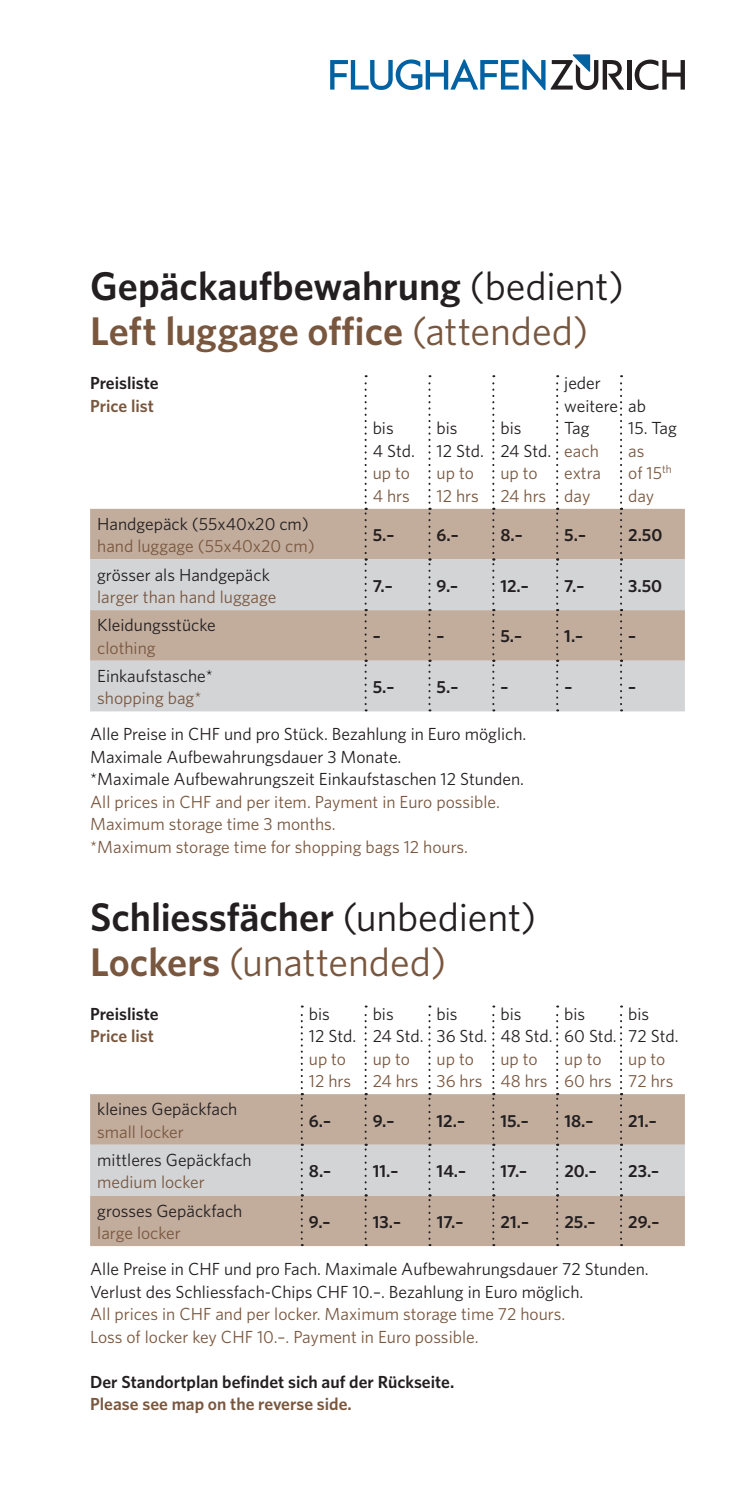
<style>
.page{position:relative;width:745px;height:1489px;background:#fff}
.page>*{position:absolute;margin:0;border:0;box-sizing:border-box;transform-origin:0 0}
.t1{font:600 40px/45px "Whitney";color:#231f20}
.t2{font:17.5px/22.5px "Whitney";color:#231f20}
.t3{font:17.5px/22.5px "Whitney";color:#79573f}
.t4{font:600 17.5px "Whitney";color:#231f20}
.t5{font:600 17.5px "Whitney";color:#79573f}
.s1{font-weight:400}
.s2{color:#79573f}
.s3{font-weight:400;color:#79573f}
</style>
<div class="page">
<svg style="left:627px;top:60px;width:3px;height:30px"></svg>
<svg style="left:330px;top:54px;width:294px;height:36px"></svg>
<svg style="left:634px;top:60px;width:50px;height:30px"></svg>
<div style="left:90px;top:509px;width:594px;height:50px;background:#c2ad9d"></div>
<svg style="left:90px;top:559px;width:594px;height:152px;background:#cdc6c2"></svg>
<svg style="left:364px;top:375px;width:2px;height:228px"></svg>
<svg style="left:428px;top:375px;width:2px;height:228px"></svg>
<svg style="left:492px;top:375px;width:2px;height:228px"></svg>
<svg style="left:556px;top:375px;width:2px;height:228px"></svg>
<svg style="left:619px;top:375px;width:2px;height:228px"></svg>
<svg style="left:364px;top:609px;width:2px;height:102px"></svg>
<svg style="left:428px;top:609px;width:2px;height:102px"></svg>
<svg style="left:492px;top:609px;width:2px;height:102px"></svg>
<svg style="left:556px;top:609px;width:2px;height:102px"></svg>
<svg style="left:619px;top:609px;width:2px;height:102px"></svg>
<svg style="left:90px;top:1005px;width:594px;height:240px"></svg>
<h1 class="t1" style="left:90px;top:263px;width:535px">Gepäckaufbewahrung <span class="s1">(bedient)<br></span><span class="s2">Left luggage office</span> <span class="s3">(attended)</span></h1>
<p class="t4" style="left:90px;top:371px;width:70px">Preisliste</p>
<p class="t5" style="left:90px;top:394px;width:65px">Price list</p>
<p class="t2" style="left:97px;top:512px;width:213px">Handgepäck (55x40x20 cm)</p>
<p class="t3" style="left:97px;top:534px;width:219px">hand luggage (55x40x20 cm)</p>
<p class="t2" style="left:97px;top:562px;width:174px">grösser als Handgepäck</p>
<p class="t3" style="left:97px;top:585px;width:180px">larger than hand luggage</p>
<p class="t2" style="left:97px;top:613px;width:120px">Kleidungsstücke</p>
<p class="t3" style="left:97px;top:636px;width:60px">clothing</p>
<p class="t2" style="left:372px;top:416px;width:44px">bis<br>4 Std.</p>
<p class="t3" style="left:372px;top:461px;width:39px">up to<br>4 hrs</p>
<p class="t2" style="left:436px;top:416px;width:49px">bis<br>12 Std.</p>
<p class="t3" style="left:436px;top:461px;width:44px">up to<br>12 hrs</p>
<p class="t2" style="left:500px;top:416px;width:52px">bis<br>24 Std.</p>
<p class="t3" style="left:500px;top:461px;width:47px">up to<br>24 hrs</p>
<p class="t2" style="left:564px;top:371px;width:55px">jeder weitere<br>Tag</p>
<p class="t3" style="left:564px;top:439px;width:38px">each extra day</p>
<p class="t2" style="left:627px;top:394px;width:19px">ab</p>
<p class="t2" style="left:627px;top:416px;width:50px">15. Tag</p>
<p class="t3" style="left:627px;top:439px;width:45px">as<br>of 15<sup>th </sup>day</p>
<p class="t4" style="left:372px;top:523px;width:23px">5.–</p>
<p class="t4" style="left:436px;top:523px;width:24px">6.–</p>
<p class="t4" style="left:500px;top:523px;width:24px">8.–</p>
<p class="t4" style="left:564px;top:523px;width:23px">5.–</p>
<p class="t4" style="left:627px;top:523px;width:36px">2.50</p>
<p class="t4" style="left:372px;top:574px;width:21px">7.–</p>
<p class="t4" style="left:436px;top:574px;width:23px">9.–</p>
<p class="t4" style="left:500px;top:574px;width:30px">12.–</p>
<p class="t4" style="left:564px;top:574px;width:21px">7.–</p>
<p class="t4" style="left:627px;top:574px;width:35px">3.50</p>
<p class="t4" style="left:372px;top:624px;width:9px">–</p>
<p class="t4" style="left:436px;top:624px;width:9px">–</p>
<p class="t4" style="left:500px;top:624px;width:23px">5.–</p>
<p class="t4" style="left:564px;top:624px;width:20px">1.–</p>
<p class="t4" style="left:627px;top:624px;width:9px">–</p>
<p class="t2" style="left:97px;top:664px;width:117px">Einkaufstasche*</p>
<p class="t3" style="left:97px;top:686px;width:106px">shopping bag*</p>
<p class="t4" style="left:372px;top:675px;width:23px">5.–</p>
<p class="t4" style="left:436px;top:675px;width:23px">5.–</p>
<p class="t4" style="left:500px;top:675px;width:9px">–</p>
<p class="t4" style="left:564px;top:675px;width:9px">–</p>
<p class="t4" style="left:627px;top:675px;width:9px">–</p>
<p class="t2" style="left:90px;top:722px;width:437px">Alle Preise in CHF und pro Stück. Bezahlung in Euro möglich.<br>Maximale Aufbewahrungsdauer 3 Monate.<br>*Maximale Aufbewahrungszeit Einkaufstaschen 12 Stunden.</p>
<p class="t3" style="left:90px;top:790px;width:411px">All prices in CHF and per item. Payment in Euro possible.<br>Maximum storage time 3 months.<br>*Maximum storage time for shopping bags 12 hours.</p>
<h1 class="t1" style="left:90px;top:893px;width:447px">Schliessfächer <span class="s1">(unbedient)<br></span><span class="s2">Lockers</span> <span class="s3">(unattended)</span></h1>
<p class="t4" style="left:90px;top:1001px;width:70px">Preisliste</p>
<p class="t5" style="left:90px;top:1024px;width:65px">Price list</p>
<p class="t2" style="left:308px;top:1001px;width:49px">bis<br>12 Std.</p>
<p class="t3" style="left:308px;top:1046px;width:44px">up to<br>12 hrs</p>
<p class="t2" style="left:372px;top:1001px;width:52px">bis<br>24 Std.</p>
<p class="t3" style="left:372px;top:1046px;width:47px">up to<br>24 hrs</p>
<p class="t2" style="left:436px;top:1001px;width:52px">bis<br>36 Std.</p>
<p class="t3" style="left:436px;top:1046px;width:47px">up to<br>36 hrs</p>
<p class="t2" style="left:500px;top:1001px;width:54px">bis<br>48 Std.</p>
<p class="t3" style="left:500px;top:1046px;width:49px">up to<br>48 hrs</p>
<p class="t2" style="left:564px;top:1001px;width:54px">bis<br>60 Std.</p>
<p class="t3" style="left:564px;top:1046px;width:49px">up to<br>60 hrs</p>
<p class="t2" style="left:627px;top:1001px;width:52px">bis<br>72 Std.</p>
<p class="t3" style="left:627px;top:1046px;width:47px">up to<br>72 hrs</p>
<p class="t2" style="left:97px;top:1097px;width:142px">kleines Gepäckfach</p>
<p class="t3" style="left:97px;top:1119px;width:88px">small locker</p>
<p class="t2" style="left:97px;top:1148px;width:156px">mittleres Gepäckfach</p>
<p class="t3" style="left:97px;top:1170px;width:109px">medium locker</p>
<p class="t2" style="left:97px;top:1198px;width:146px">grosses Gepäckfach</p>
<p class="t3" style="left:97px;top:1221px;width:85px">large locker</p>
<p class="t4" style="left:309px;top:1108px;width:24px">6.–</p>
<p class="t4" style="left:372px;top:1108px;width:23px">9.–</p>
<p class="t4" style="left:436px;top:1108px;width:30px">12.–</p>
<p class="t4" style="left:500px;top:1108px;width:30px">15.–</p>
<p class="t4" style="left:564px;top:1108px;width:30px">18.–</p>
<p class="t4" style="left:627px;top:1108px;width:30px">21.–</p>
<p class="t4" style="left:309px;top:1159px;width:24px">8.–</p>
<p class="t4" style="left:372px;top:1159px;width:27px">11.–</p>
<p class="t4" style="left:436px;top:1159px;width:31px">14.–</p>
<p class="t4" style="left:500px;top:1159px;width:28px">17.–</p>
<p class="t4" style="left:564px;top:1159px;width:34px">20.–</p>
<p class="t4" style="left:627px;top:1159px;width:32px">23.–</p>
<p class="t4" style="left:309px;top:1209px;width:23px">9.–</p>
<p class="t4" style="left:372px;top:1209px;width:30px">13.–</p>
<p class="t4" style="left:436px;top:1209px;width:28px">17.–</p>
<p class="t4" style="left:500px;top:1209px;width:30px">21.–</p>
<p class="t4" style="left:564px;top:1209px;width:33px">25.–</p>
<p class="t4" style="left:628px;top:1209px;width:33px">29.–</p>
<p class="t2" style="left:90px;top:1257px;width:559px">Alle Preise in CHF und pro Fach. Maximale Aufbewahrungsdauer 72 Stunden.<br>Verlust des Schliessfach-Chips CHF 10.–. Bezahlung in Euro möglich.</p>
<p class="t3" style="left:90px;top:1302px;width:476px">All prices in CHF and per locker. Maximum storage time 72 hours.<br>Loss of locker key CHF 10.–. Payment in Euro possible.</p>
<p class="t4" style="left:90px;top:1369px;width:365px">Der Standortplan befindet sich auf der Rückseite.</p>
<p class="t5" style="left:90px;top:1392px;width:263px">Please see map on the reverse side.</p>
</div>
